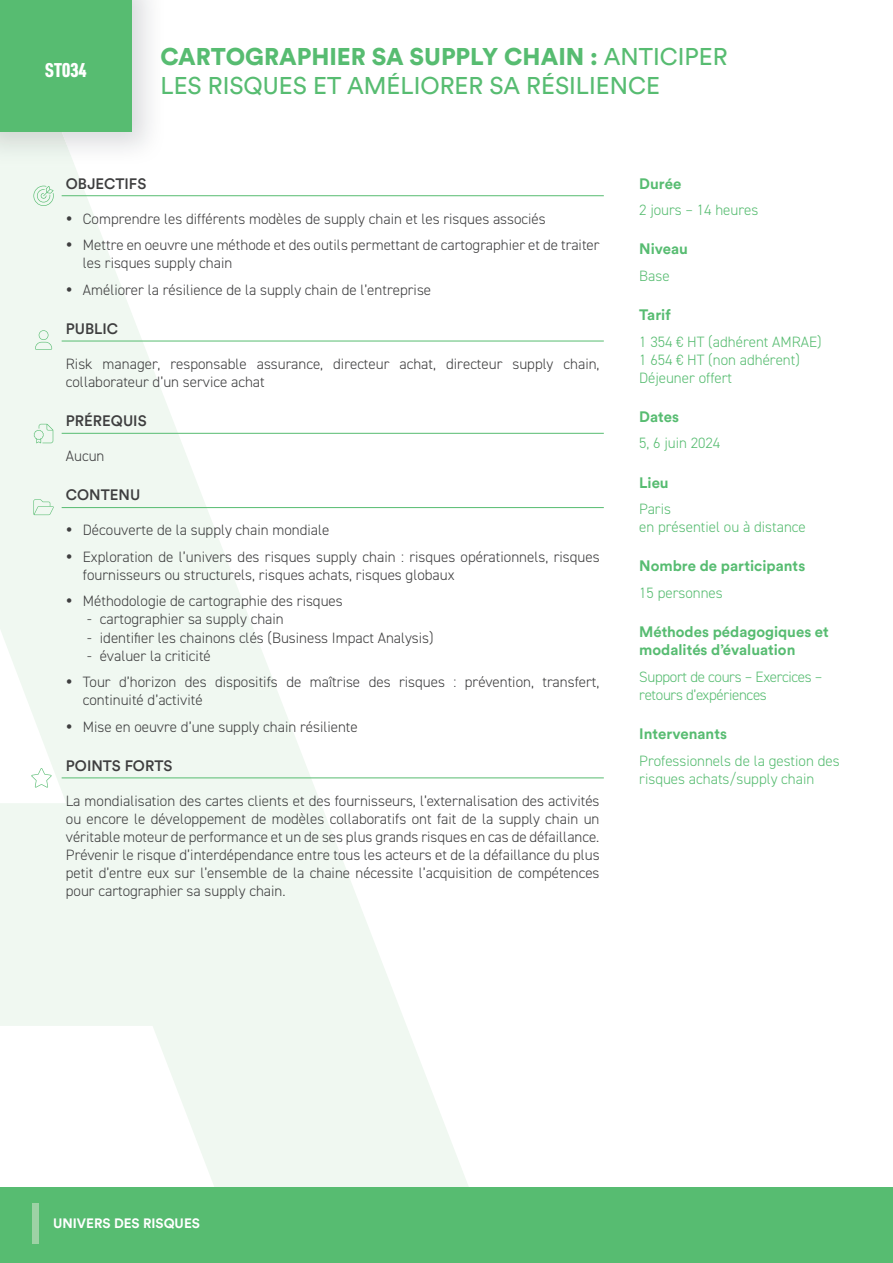
<style>
.page{position:relative;width:893px;height:1263px;background:#fff}
.page>*{position:absolute;margin:0;border:0;box-sizing:border-box;transform-origin:0 0}
.t1{font:24px/28.8px "Circular Std";color:#57bc71}
.t2{font:900 19.5px "URWDIN Cond";color:#fff}
.t3{font:300 15px/18px "DIN2014";color:#3e3e3f}
.t4{font:300 15px/18px "DIN2014";color:#57bc71}
.t5{font:700 15px/18px "Circular Std";color:#57bc71}
.t6{font:300 15px/18px "DIN2014";letter-spacing:-.02em;color:#57bc71}
.t7{font:500 15px "Circular Std";color:#3e3e3f}
.t8{font:700 13.5px "Circular Std";color:#fff}
.s1{font-weight:900}
</style>
<div class="page">
<svg style="left:0;top:166px;width:469px;height:1021px"></svg>
<div style="left:0;top:1187px;width:893px;height:76px;background:#57bc71"></div>
<div style="left:32px;top:1203px;width:6px;height:41px;background:#9dd2a5"></div>
<img style="left:0;top:132px;width:75px;height:34px">
<div style="left:0;top:0;width:132px;height:132px;background:#57bc71"></div>
<hr style="left:62px;top:195px;width:542px;height:1px;background:#57bc71">
<hr style="left:62px;top:341px;width:542px;height:1px;background:#57bc71">
<hr style="left:62px;top:433px;width:542px;height:1px;background:#57bc71">
<hr style="left:62px;top:507px;width:542px;height:1px;background:#57bc71">
<hr style="left:62px;top:778px;width:542px;height:1px;background:#57bc71">
<svg style="left:33px;top:186px;width:21px;height:20px"></svg>
<svg style="left:35px;top:330px;width:17px;height:20px"></svg>
<svg style="left:33px;top:499px;width:21px;height:16px"></svg>
<svg style="left:34px;top:424px;width:19px;height:19px"></svg>
<svg style="left:31px;top:768px;width:21px;height:20px"></svg>
<h2 class="t2" style="left:45px;top:56px;width:43px">ST034</h2>
<h1 class="t1" style="left:161px;top:42px;width:569px"><span class="s1">CARTOGRAPHIER SA SUPPLY CHAIN :</span> ANTICIPER<br>LES RISQUES ET AMÉLIORER SA RÉSILIENCE</h1>
<p class="t7" style="left:66px;top:174px;width:82px">OBJECTIFS</p>
<p class="t3" style="left:66px;top:209px;width:481px">• Comprendre les différents modèles de supply chain et les risques associés</p>
<p class="t3" style="left:83px;top:236px;width:518px;text-indent:-17px">• Mettre en oeuvre une méthode et des outils permettant de cartographier et de traiter les risques supply chain</p>
<p class="t3" style="left:66px;top:280px;width:367px">• Améliorer la résilience de la supply chain de l’entreprise</p>
<p class="t7" style="left:66px;top:319px;width:54px">PUBLIC</p>
<p class="t3" style="left:66px;top:355px;width:535px">Risk manager, responsable assurance, directeur achat, directeur supply chain, collaborateur d’un service achat</p>
<p class="t7" style="left:66px;top:411px;width:82px">PRÉREQUIS</p>
<p class="t3" style="left:66px;top:447px;width:40px">Aucun</p>
<p class="t7" style="left:66px;top:486px;width:76px">CONTENU</p>
<p class="t3" style="left:66px;top:521px;width:265px">• Découverte de la supply chain mondiale</p>
<p class="t3" style="left:83px;top:548px;width:518px;text-indent:-17px">• Exploration de l’univers des risques supply chain : risques opérationnels, risques fournisseurs ou structurels, risques achats, risques globaux</p>
<p class="t3" style="left:66px;top:592px;width:278px">• Méthodologie de cartographie des risques</p>
<p class="t3" style="left:87px;top:610px;width:198px">- cartographier sa supply chain</p>
<p class="t3" style="left:87px;top:628px;width:348px">- identifier les chainons clés (Business Impact Analysis)</p>
<p class="t3" style="left:87px;top:646px;width:125px">- évaluer la criticité</p>
<p class="t3" style="left:83px;top:673px;width:518px;text-indent:-17px">• Tour d’horizon des dispositifs de maîtrise des risques : prévention, transfert, continuité d’activité</p>
<p class="t3" style="left:66px;top:717px;width:293px">• Mise en oeuvre d’une supply chain résiliente</p>
<p class="t7" style="left:66px;top:756px;width:108px">POINTS FORTS</p>
<p class="t3" style="left:66px;top:792px;width:535px;text-align:justify">La mondialisation des cartes clients et des fournisseurs, l’externalisation des activités ou encore le développement de modèles collaboratifs ont fait de la supply chain un véritable moteur de performance et un de ses plus grands risques en cas de défaillance.<br>Prévenir le risque d’interdépendance entre tous les acteurs et de la défaillance du plus petit d’entre eux sur l’ensemble de la chaine nécessite l’acquisition de compétences pour cartographier sa supply chain.</p>
<p class="t5" style="left:639px;top:174px;width:44px">Durée</p>
<p class="t4" style="left:639px;top:201px;width:121px">2 jours – 14 heures</p>
<p class="t5" style="left:639px;top:240px;width:50px">Niveau</p>
<p class="t4" style="left:639px;top:267px;width:32px">Base</p>
<p class="t5" style="left:639px;top:306px;width:33px">Tarif</p>
<p class="t4" style="left:639px;top:333px;width:184px">1 354 € HT (adhérent AMRAE)<br>1 654 € HT (non adhérent)<br>Déjeuner offert</p>
<p class="t5" style="left:639px;top:407px;width:41px">Dates</p>
<p class="t4" style="left:639px;top:434px;width:82px">5, 6 juin 2024</p>
<p class="t5" style="left:639px;top:473px;width:31px">Lieu</p>
<p class="t4" style="left:639px;top:500px;width:168px">Paris<br>en présentiel ou à distance</p>
<p class="t5" style="left:639px;top:557px;width:168px">Nombre de participants</p>
<p class="t4" style="left:639px;top:584px;width:85px">15 personnes</p>
<p class="t5" style="left:639px;top:623px;width:191px">Méthodes pédagogiques et modalités d’évaluation</p>
<p class="t6" style="left:639px;top:668px;width:185px">Support de cours – Exercices – retours d’expériences</p>
<p class="t5" style="left:639px;top:724px;width:89px">Intervenants</p>
<p class="t4" style="left:639px;top:751px;width:202px">Professionnels de la gestion des risques achats/supply chain</p>
<p class="t8" style="left:53px;top:1215px;width:148px">UNIVERS DES RISQUES</p>
</div>
